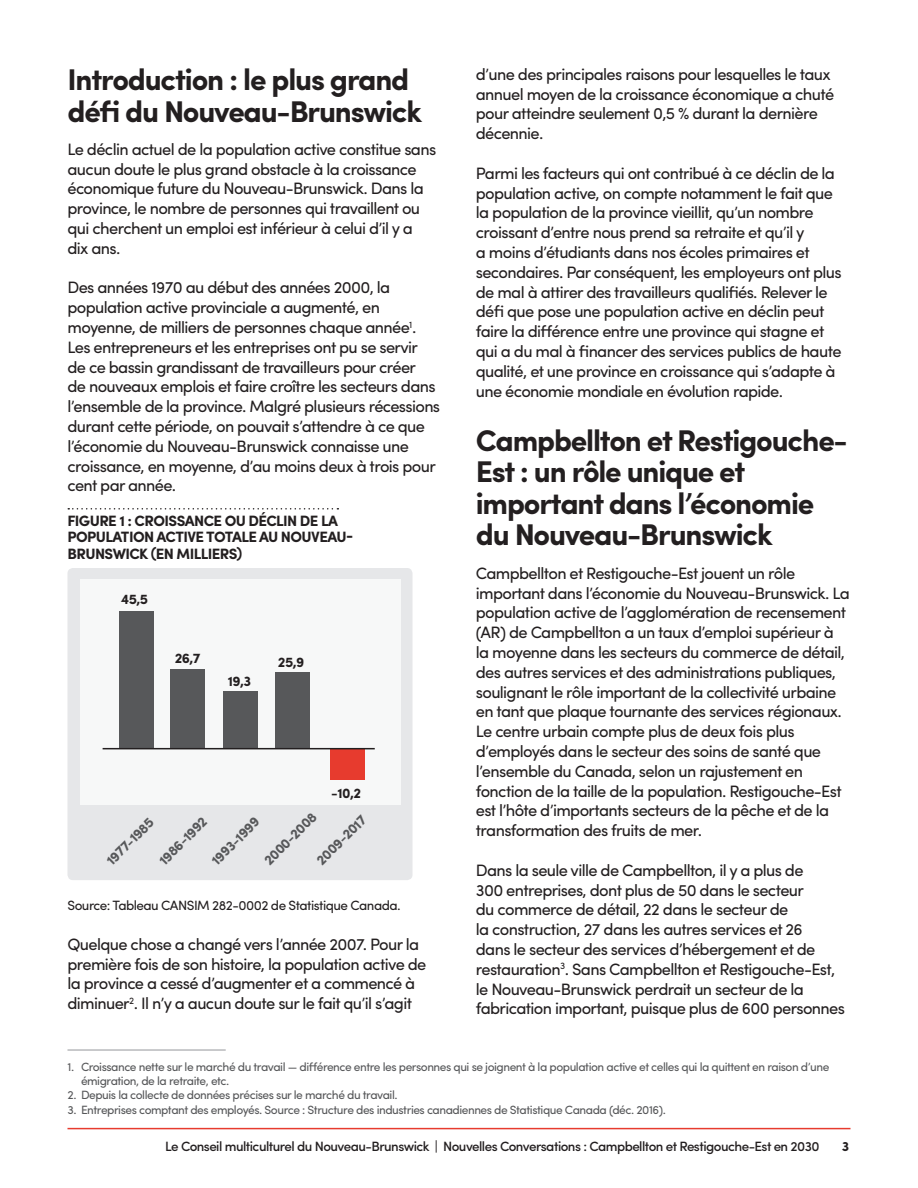
<style>
.page{position:relative;width:918px;height:1188px;background:#fff}
.page>*{position:absolute;margin:0;border:0;box-sizing:border-box;transform-origin:0 0}
.t1{font:700 30px/31.5px "Sofia Pro";letter-spacing:-.04em;color:#231f20}
.t2{font:16.5px/19.8px "Sofia Pro";letter-spacing:-.04em;color:#231f20}
.t3{font:700 15px/16.5px "Sofia Pro";letter-spacing:-.04em;color:#231f20}
.t4{font:700 14.1px "Sofia Pro";letter-spacing:-.04em;color:#231f20}
.t5{font:700 13.95px "Sofia Pro";color:#57585a}
.t6{font:500 13.5px "Sofia Pro";letter-spacing:-.04em;color:#231f20}
.t7{font:13.5px "Sofia Pro";letter-spacing:-.04em;color:#231f20}
.t8{font:700 13.5px "Sofia Pro";color:#231f20}
.t9{font:12px/14.4px "Sofia Pro";letter-spacing:-.04em;color:#57585a}
</style>
<div class="page">
<hr style="left:68px;top:1128px;width:782px;height:1px;background:#e73b2e">
<div style="left:67px;top:568px;width:346px;height:312px;background:#e6e7e9;border-radius:5px"></div>
<div style="left:80px;top:579px;width:321px;height:226px;background:#f7f8f8"></div>
<div style="left:119px;top:612px;width:34px;height:137px;background:#57585a"></div>
<div style="left:171px;top:669px;width:34px;height:80px;background:#57585a"></div>
<div style="left:224px;top:691px;width:34px;height:58px;background:#57585a"></div>
<div style="left:275px;top:672px;width:35px;height:77px;background:#57585a"></div>
<div style="left:330px;top:749px;width:34px;height:31px;background:#e73b2e"></div>
<hr style="left:103px;top:748px;width:272px;height:1px;background:#231f20">
<svg style="left:68px;top:508px;width:270px;height:2px"></svg>
<hr style="left:68px;top:1049px;width:158px;height:2px;background:#b8b9bc">
<h1 class="t1" style="left:68px;top:62px;width:356px">Introduction : le plus grand défi du Nouveau-Brunswick</h1>
<p class="t2" style="left:68px;top:138px;width:370px">Le déclin actuel de la population active constitue sans aucun doute le plus grand obstacle à la croissance économique future du Nouveau-Brunswick. Dans la province, le nombre de personnes qui travaillent ou qui cherchent un emploi est inférieur à celui d’il y a dix ans.</p>
<p class="t2" style="left:68px;top:277px;width:374px">Des années 1970 au début des années 2000, la population active provinciale a augmenté, en moyenne, de milliers de personnes chaque année<sup>1</sup>.<br>Les entrepreneurs et les entreprises ont pu se servir de ce bassin grandissant de travailleurs pour créer<br>de nouveaux emplois et faire croître les secteurs dans l’ensemble de la province. Malgré plusieurs récessions durant cette période, on pouvait s’attendre à ce que l’économie du Nouveau-Brunswick connaisse une croissance, en moyenne, d’au moins deux à trois pour cent par année.</p>
<p class="t3" style="left:68px;top:511px;width:287px">FIGURE 1 : CROISSANCE OU DÉCLIN DE LA<br>POPULATION ACTIVE TOTALE AU NOUVEAU-<br>BRUNSWICK (EN MILLIERS)</p>
<p class="t4" style="left:121px;top:589px;width:29px">45,5</p>
<p class="t4" style="left:175px;top:647px;width:27px">26,7</p>
<p class="t4" style="left:228px;top:671px;width:25px">19,3</p>
<p class="t4" style="left:278px;top:652px;width:28px">25,9</p>
<p class="t4" style="left:331px;top:782px;width:31px">-10,2</p>
<p class="t5" style="left:101px;top:855px;width:62px;rotate:-45deg">1977-1985</p>
<p class="t5" style="left:154px;top:855px;width:63px;rotate:-45deg">1986-1992</p>
<p class="t5" style="left:206px;top:855px;width:63px;rotate:-45deg">1993-1999</p>
<p class="t5" style="left:259px;top:855px;width:70px;rotate:-45deg">2000-2008</p>
<p class="t5" style="left:311px;top:855px;width:66px;rotate:-45deg">2009-2017</p>
<p class="t7" style="left:68px;top:895px;width:335px">Source: Tableau CANSIM 282-0002 de Statistique Canada.</p>
<p class="t2" style="left:68px;top:933px;width:360px">Quelque chose a changé vers l’année 2007. Pour la première fois de son histoire, la population active de la province a cessé d’augmenter et a commencé à diminuer<sup>2</sup>. Il n’y a aucun doute sur le fait qu’il s’agit</p>
<p class="t2" style="left:476px;top:63px;width:360px">d’une des principales raisons pour lesquelles le taux annuel moyen de la croissance économique a chuté pour atteindre seulement 0,5 % durant la dernière décennie.</p>
<p class="t2" style="left:476px;top:162px;width:367px">Parmi les facteurs qui ont contribué à ce déclin de la population active, on compte notamment le fait que la population de la province vieillit, qu’un nombre croissant d’entre nous prend sa retraite et qu’il y<br>a moins d’étudiants dans nos écoles primaires et secondaires. Par conséquent, les employeurs ont plus de mal à attirer des travailleurs qualifiés. Relever le défi que pose une population active en déclin peut faire la différence entre une province qui stagne et qui a du mal à financer des services publics de haute qualité, et une province en croissance qui s’adapte à une économie mondiale en évolution rapide.</p>
<h1 class="t1" style="left:476px;top:423px;width:374px">Campbellton et Restigouche-<br>Est : un rôle unique et important dans l’économie du Nouveau-Brunswick</h1>
<p class="t2" style="left:476px;top:562px;width:376px">Campbellton et Restigouche-Est jouent un rôle important dans l’économie du Nouveau-Brunswick. La population active de l’agglomération de recensement (AR) de Campbellton a un taux d’emploi supérieur à la moyenne dans les secteurs du commerce de détail, des autres services et des administrations publiques, soulignant le rôle important de la collectivité urbaine en tant que plaque tournante des services régionaux.<br>Le centre urbain compte plus de deux fois plus d’employés dans le secteur des soins de santé que l’ensemble du Canada, selon un rajustement en fonction de la taille de la population. Restigouche-Est est l’hôte d’importants secteurs de la pêche et de la transformation des fruits de mer.</p>
<p class="t2" style="left:476px;top:859px;width:371px">Dans la seule ville de Campbellton, il y a plus de<br>300 entreprises, dont plus de 50 dans le secteur<br>du commerce de détail, 22 dans le secteur de<br>la construction, 27 dans les autres services et 26<br>dans le secteur des services d’hébergement et de restauration<sup>3</sup>. Sans Campbellton et Restigouche-Est, le Nouveau-Brunswick perdrait un secteur de la fabrication important, puisque plus de 600 personnes</p>
<p class="t9" style="left:81px;top:1058px;width:750px;text-indent:-14px">1. Croissance nette sur le marché du travail — différence entre les personnes qui se joignent à la population active et celles qui la quittent en raison d’une émigration, de la retraite, etc.</p>
<p class="t9" style="left:68px;top:1087px;width:332px">2. Depuis la collecte de données précises sur le marché du travail.</p>
<p class="t9" style="left:68px;top:1102px;width:600px">3. Entreprises comptant des employés. Source : Structure des industries canadiennes de Statistique Canada (déc. 2016).</p>
<p class="t6" style="left:165px;top:1136px;width:656px">Le Conseil multiculturel du Nouveau-Brunswick | Nouvelles Conversations : Campbellton et Restigouche-Est en 2030</p>
<p class="t8" style="left:842px;top:1136px;width:9px">3</p>
</div>
